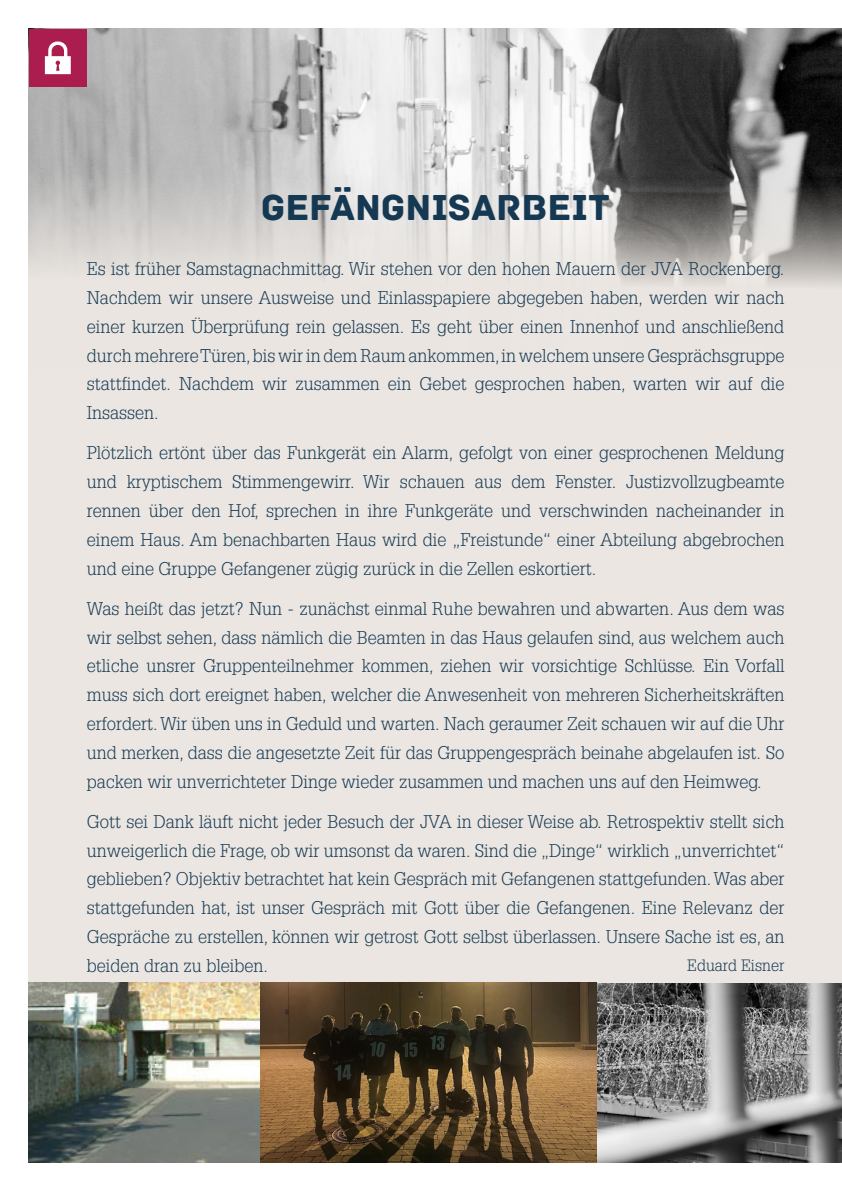
<style>
.page{position:relative;width:842px;height:1191px;background:#fff}
.page>*{position:absolute;margin:0;border:0;box-sizing:border-box;transform-origin:0 0}
.Überschrift_1{font:38px "Archive";color:#153953}
.t1{font:300 18px/28.8px "Glypha";color:#153953;text-align:justify}
.t2{font:300 16px "Glypha";color:#153953}
</style>
<div class="page">
<div style="left:29px;top:29px;width:813px;height:1133px;background:#ebe6e1"></div>
<img style="left:29px;top:29px;width:812px;height:257px">
<hr style="left:841px;top:29px;width:1px;height:1133px;background:#153953">
<img style="left:29px;top:982px;width:232px;height:180px">
<img style="left:261px;top:982px;width:581px;height:180px">
<div style="left:29px;top:29px;width:58px;height:58px;background:#ac1d4f"></div>
<svg style="left:45px;top:42px;width:26px;height:32px"></svg>
<p class="Überschrift_1" style="left:261px;top:185px;width:351px">GEFÄNGNISARBEIT</p>
<p class="t1" style="left:87px;top:255px;width:699px">Es ist früher Samstagnachmittag. Wir stehen vor den hohen Mauern der JVA Rockenberg.<br>Nachdem wir unsere Ausweise und Einlasspapiere abgegeben haben, werden wir nach einer kurzen Überprüfung rein gelassen. Es geht über einen Innenhof und anschließend durch mehrere Türen, bis wir in dem Raum ankommen, in welchem unsere Gesprächsgruppe stattfindet. Nachdem wir zusammen ein Gebet gesprochen haben, warten wir auf die Insassen.</p>
<p class="t1" style="left:87px;top:439px;width:699px">Plötzlich ertönt über das Funkgerät ein Alarm, gefolgt von einer gesprochenen Meldung und kryptischem Stimmengewirr. Wir schauen aus dem Fenster. Justizvollzugbeamte rennen über den Hof, sprechen in ihre Funkgeräte und verschwinden nacheinander in einem Haus. Am benachbarten Haus wird die „Freistunde“ einer Abteilung abgebrochen und eine Gruppe Gefangener zügig zurück in die Zellen eskortiert.</p>
<p class="t1" style="left:87px;top:594px;width:699px">Was heißt das jetzt? Nun - zunächst einmal Ruhe bewahren und abwarten. Aus dem was wir selbst sehen, dass nämlich die Beamten in das Haus gelaufen sind, aus welchem auch etliche unsrer Gruppenteilnehmer kommen, ziehen wir vorsichtige Schlüsse. Ein Vorfall muss sich dort ereignet haben, welcher die Anwesenheit von mehreren Sicherheitskräften erfordert. Wir üben uns in Geduld und warten. Nach geraumer Zeit schauen wir auf die Uhr und merken, dass die angesetzte Zeit für das Gruppengespräch beinahe abgelaufen ist. So packen wir unverrichteter Dinge wieder zusammen und machen uns auf den Heimweg.</p>
<p class="t1" style="left:87px;top:807px;width:699px">Gott sei Dank läuft nicht jeder Besuch der JVA in dieser Weise ab. Retrospektiv stellt sich unweigerlich die Frage, ob wir umsonst da waren. Sind die „Dinge“ wirklich „unverrichtet“ geblieben? Objektiv betrachtet hat kein Gespräch mit Gefangenen stattgefunden. Was aber stattgefunden hat, ist unser Gespräch mit Gott über die Gefangenen. Eine Relevanz der Gespräche zu erstellen, können wir getrost Gott selbst überlassen. Unsere Sache ist es, an beiden dran zu bleiben.</p>
<p class="t2" style="left:687px;top:956px;width:99px">Eduard Eisner</p>
</div>
